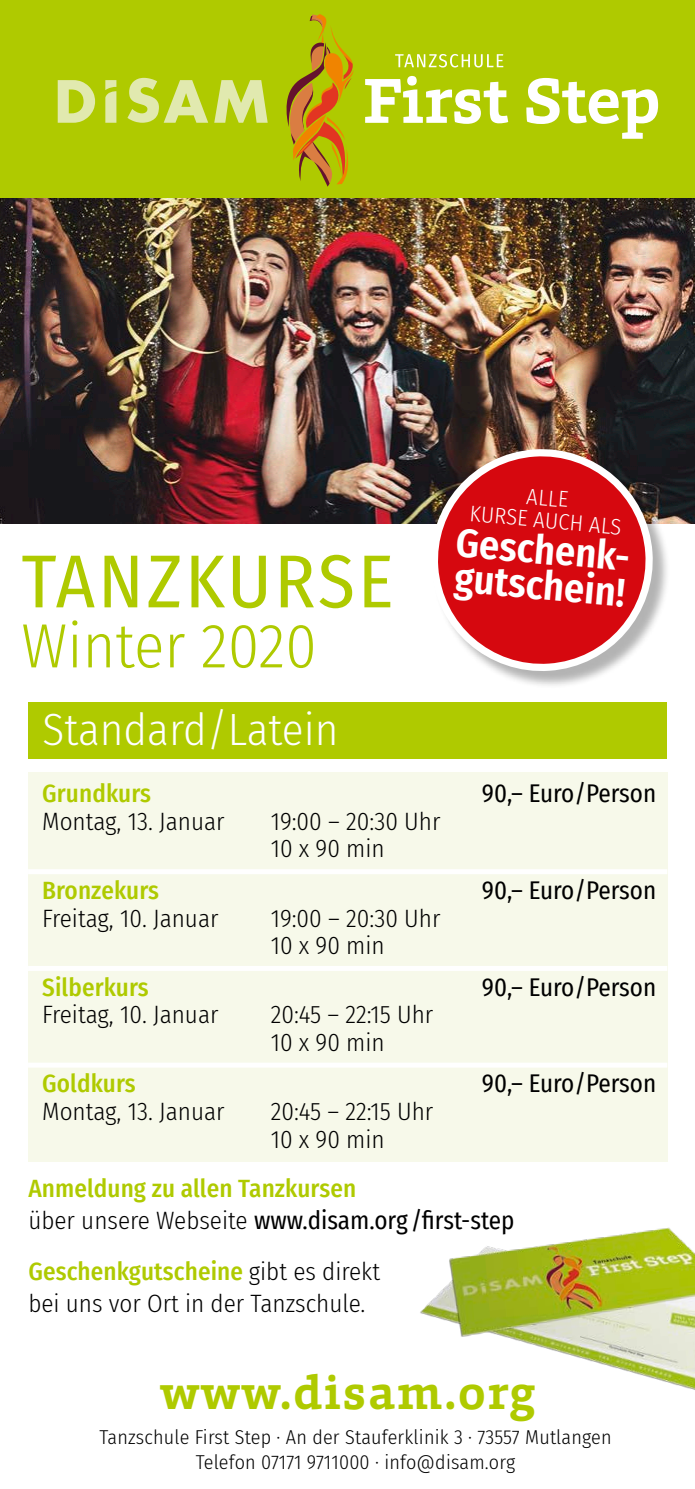
<style>
.page{position:relative;width:695px;height:1489px;background:#fff}
.page>*{position:absolute;margin:0;border:0;box-sizing:border-box;transform-origin:0 0}
.t1{font:75px "Fira Sans Condensed";letter-spacing:.04em;color:#afca00}
.t2{font:300 62.5px "Fira Sans Condensed";color:#afca00}
.t3{font:700 47.5px "Foro";letter-spacing:.03em;color:#afca00}
.t4{font:300 45px "Fira Sans Condensed";color:#fff}
.t5{font:600 40.25px/35.8px "Fira Sans Condensed";color:#fff}
.t6{font:300 25px/27.5px "Fira Sans Condensed";color:#000}
.t7{font:500 25px/32.5px "Fira Sans Condensed";letter-spacing:.005em;color:#afca00}
.t8{font:25px "Fira Sans Condensed";color:#000}
.t9{font:300 22.5px/22.5px "Fira Sans Condensed";color:#fff;text-align:center}
.t10{font:300 20px/25px "Fira Sans Condensed";letter-spacing:.01em;color:#000;text-align:center}
.s1{font-weight:300;color:#000}
.s2{font-weight:400;color:#000}
.s3{font-weight:500;color:#afca00}
</style>
<div class="page">
<img style="left:0;top:197px;width:694px;height:326px">
<div style="left:0;top:0;width:694px;height:197px;background:#afca00"></div>
<svg style="left:105px;top:80px;width:11px;height:43px"></svg>
<svg style="left:58px;top:80px;width:37px;height:43px"></svg>
<svg style="left:127px;top:78px;width:81px;height:45px"></svg>
<svg style="left:214px;top:80px;width:54px;height:43px"></svg>
<svg style="left:365px;top:76px;width:293px;height:63px"></svg>
<svg style="left:395px;top:54px;width:108px;height:13px"></svg>
<svg style="left:286px;top:14px;width:68px;height:173px"></svg>
<div style="left:28px;top:702px;width:639px;height:57px;background:#afca00"></div>
<div style="left:432px;top:451px;width:238px;height:237px;background:#000;opacity:.3"></div>
<svg style="left:430px;top:449px;width:223px;height:225px"></svg>
<div style="left:28px;top:771px;width:639px;height:390px;background:#f7f9ea"></div>
<div style="left:28px;top:869px;width:639px;height:5px;background:#fff"></div>
<div style="left:28px;top:965px;width:639px;height:5px;background:#fff"></div>
<div style="left:28px;top:1062px;width:639px;height:5px;background:#fff"></div>
<img style="left:420px;top:1227px;width:274px;height:163px">
<h1 class="t1" style="left:22px;top:524px;width:373px">TANZKURSE</h1>
<h2 class="t2" style="left:21px;top:601px;width:297px">Winter 2020</h2>
<h3 class="t4" style="left:43px;top:697px;width:297px">Standard/Latein</h3>
<p class="t9" style="left:472px;top:479px;width:154px;rotate:5deg">ALLE<br>KURSE AUCH ALS</p>
<h3 class="t5" style="left:457px;top:521px;width:181px;rotate:5deg">Geschenk&shy;gutschein!</h3>
<p class="t7" style="left:42px;top:776px;width:110px">Grundkurs</p>
<p class="t8" style="left:482px;top:774px;width:176px">90,– Euro/Person</p>
<p class="t6" style="left:42px;top:807px;width:184px">Montag, 13. Januar</p>
<p class="t6" style="left:270px;top:807px;width:171px">19:00 – 20:30 Uhr<br>10 x 90 min</p>
<p class="t7" style="left:42px;top:872px;width:118px">Bronzekurs</p>
<p class="t8" style="left:482px;top:871px;width:176px">90,– Euro/Person</p>
<p class="t6" style="left:42px;top:903px;width:178px">Freitag, 10. Januar</p>
<p class="t6" style="left:270px;top:903px;width:171px">19:00 – 20:30 Uhr<br>10 x 90 min</p>
<p class="t7" style="left:42px;top:969px;width:108px">Silberkurs</p>
<p class="t8" style="left:482px;top:968px;width:176px">90,– Euro/Person</p>
<p class="t6" style="left:42px;top:1000px;width:178px">Freitag, 10. Januar</p>
<p class="t6" style="left:270px;top:1000px;width:164px">20:45 – 22:15 Uhr<br>10 x 90 min</p>
<p class="t7" style="left:42px;top:1066px;width:95px">Goldkurs</p>
<p class="t8" style="left:482px;top:1064px;width:176px">90,– Euro/Person</p>
<p class="t6" style="left:42px;top:1097px;width:184px">Montag, 13. Januar</p>
<p class="t6" style="left:270px;top:1097px;width:164px">20:45 – 22:15 Uhr<br>10 x 90 min</p>
<p class="t7" style="left:28px;top:1170px;width:487px">Anmeldung zu allen Tanzkursen<br><span class="s1">über unsere Webseite</span> <span class="s2">www.disam.org /first-step</span></p>
<p class="t6" style="left:28px;top:1254px;width:353px;line-height:32.5px"><span class="s3">Geschenkgutscheine</span> gibt es direkt bei uns vor Ort in der Tanzschule.</p>
<h3 class="t3" style="left:160px;top:1361px;width:376px">www.disam.org</h3>
<p class="t10" style="left:99px;top:1424px;width:513px">Tanzschule First Step · An der Stauferklinik 3 · 73557 Mutlangen<br>Telefon 07171 9711000 · info@disam.org</p>
</div>
